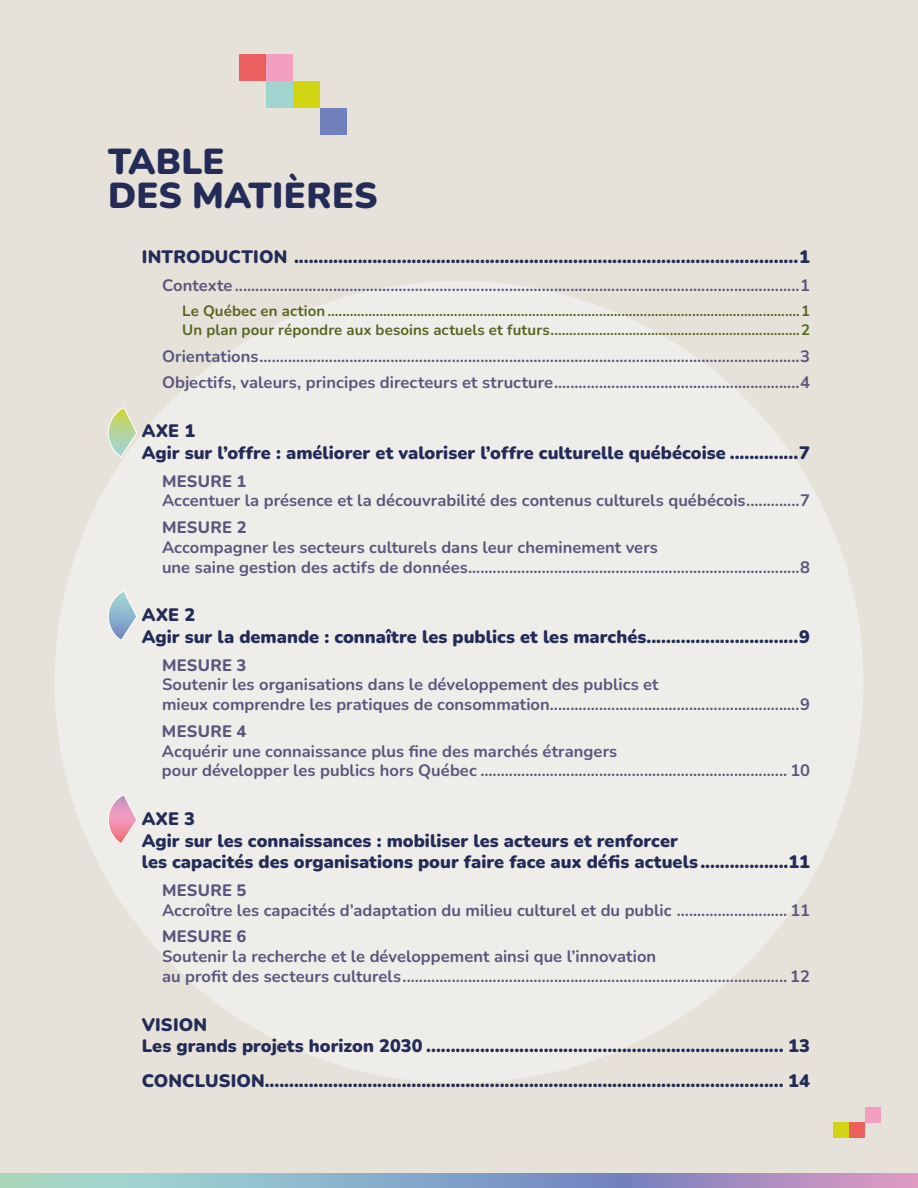
<style>
.page{position:relative;width:918px;height:1188px;background:#e6e2da}
.page>*{position:absolute;margin:0;border:0;box-sizing:border-box;transform-origin:0 0}
.t1{font:900 36px/34.5px "Nunito";color:#242b57}
.t2{font:900 18px/21.6px "Nunito";color:#242b57}
.t3{font:700 16.5px/19.8px "Nunito";letter-spacing:.005em;color:#5a567c}
.t4{font:800 16.5px "Nunito";letter-spacing:.015em;color:#5a567c}
.t5{font:700 15px/19.4px "Nunito";letter-spacing:.01em;color:#566520}
</style>
<div class="page">
<div style="left:239px;top:54px;width:27px;height:27px;background:#eb5f5e"></div>
<div style="left:266px;top:81px;width:27px;height:27px;background:#a0d4cf"></div>
<div style="left:293px;top:81px;width:27px;height:27px;background:#d1d513"></div>
<div style="left:320px;top:108px;width:27px;height:27px;background:#6f80bd"></div>
<div style="left:266px;top:54px;width:27px;height:27px;background:#f39fc2"></div>
<div style="left:55px;top:281px;width:808px;height:802px;background:#efede9;border-radius:50%"></div>
<svg style="left:0;top:1174px;width:918px;height:14px;background:#98a8c5"></svg>
<div style="left:849px;top:1122px;width:15px;height:16px;background:#eb5f5e"></div>
<div style="left:865px;top:1107px;width:15px;height:15px;background:#f39fc2"></div>
<div style="left:834px;top:1122px;width:15px;height:16px;background:#d1d513"></div>
<svg style="left:108px;top:407px;width:29px;height:50px"></svg>
<svg style="left:108px;top:591px;width:29px;height:50px"></svg>
<svg style="left:108px;top:794px;width:29px;height:50px"></svg>
<h1 class="t1" style="left:108px;top:143px;width:271px">TABLE<br>DES MATIÈRES</h1>
<p class="t2" style="left:142px;top:246px;width:670px">INTRODUCTION .......................................................................................................1</p>
<p class="t3" style="left:162px;top:275px;width:650px">Contexte ..........................................................................................................................................1</p>
<p class="t5" style="left:182px;top:301px;width:629px">Le Québec en action...............................................................................................................................1<br>Un plan pour répondre aux besoins actuels et futurs...................................................................2</p>
<p class="t3" style="left:162px;top:342px;width:650px;line-height:26.5px">Orientations....................................................................................................................................3<br>Objectifs, valeurs, principes directeurs et structure............................................................4</p>
<p class="t2" style="left:142px;top:419px;width:670px">AXE 1<br>Agir sur l’offre : améliorer et valoriser l’offre culturelle québécoise ..............7</p>
<p class="t4" style="left:162px;top:469px;width:86px">MESURE 1</p>
<p class="t3" style="left:162px;top:490px;width:650px">Accentuer la présence et la découvrabilité des contenus culturels québécois.............7</p>
<p class="t4" style="left:162px;top:516px;width:86px">MESURE 2</p>
<p class="t3" style="left:162px;top:537px;width:649px">Accompagner les secteurs culturels dans leur cheminement vers<br>une saine gestion des actifs de données.................................................................................8</p>
<p class="t2" style="left:142px;top:603px;width:670px">AXE 2<br>Agir sur la demande : connaître les publics et les marchés...............................9</p>
<p class="t4" style="left:162px;top:653px;width:86px">MESURE 3</p>
<p class="t3" style="left:162px;top:674px;width:649px">Soutenir les organisations dans le développement des publics et<br>mieux comprendre les pratiques de consommation.............................................................9</p>
<p class="t4" style="left:162px;top:720px;width:86px">MESURE 4</p>
<p class="t3" style="left:162px;top:740px;width:650px">Acquérir une connaissance plus fine des marchés étrangers<br>pour développer les publics hors Québec ........................................................................... 10</p>
<p class="t2" style="left:142px;top:807px;width:670px">AXE 3<br>Agir sur les connaissances : mobiliser les acteurs et renforcer<br>les capacités des organisations pour faire face aux défis actuels ..................11</p>
<p class="t4" style="left:162px;top:879px;width:86px">MESURE 5</p>
<p class="t3" style="left:162px;top:900px;width:649px">Accroître les capacités d’adaptation du milieu culturel et du public ........................... 11</p>
<p class="t4" style="left:162px;top:925px;width:86px">MESURE 6</p>
<p class="t3" style="left:162px;top:946px;width:650px">Soutenir la recherche et le développement ainsi que l’innovation<br>au profit des secteurs culturels.............................................................................................. 12</p>
<p class="t2" style="left:142px;top:1013px;width:670px">VISION<br>Les grands projets horizon 2030 ......................................................................... 13</p>
<p class="t2" style="left:142px;top:1070px;width:670px">CONCLUSION.......................................................................................................... 14</p>
</div>
